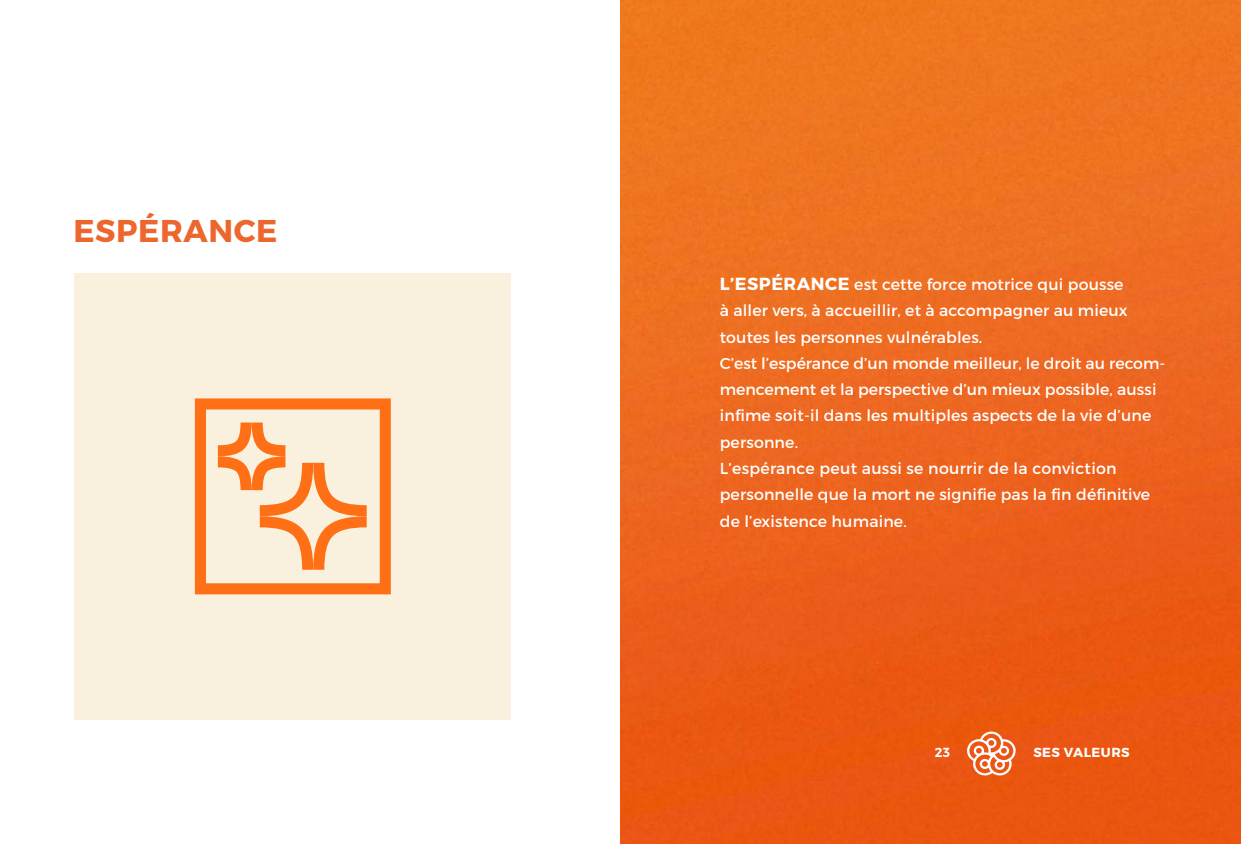
<style>
.page{position:relative;width:1241px;height:844px;background:#fff}
.page>*{position:absolute;margin:0;border:0;box-sizing:border-box;transform-origin:0 0}
.t1{font:700 31.5px "Montserrat";letter-spacing:.02em;color:#ec662d}
.t2{font:15.75px/26.2px "Montserrat";letter-spacing:.01em;color:#fff}
.t3{font:700 13.12px "Montserrat";letter-spacing:.035em;color:#fff}
.t4{font:600 13.12px "Montserrat";color:#fff}
.s1{font-weight:700;font-size:17.5px}
</style>
<div class="page">
<img style="left:620px;top:0;width:620px;height:843px">
<div style="left:74px;top:273px;width:437px;height:446px;background:#f9f1de"></div>
<svg style="left:195px;top:398px;width:196px;height:196px"></svg>
<svg style="left:966px;top:731px;width:49px;height:44px"></svg>
<h1 class="t1" style="left:73px;top:211px;width:206px">ESPÉRANCE</h1>
<p class="t2" style="left:719px;top:271px;width:447px"><span class="s1">L’ESPÉRANCE</span> est cette force motrice qui pousse<br>à aller vers, à accueillir, et à accompagner au mieux toutes les personnes vulnérables.<br>C’est l’espérance d’un monde meilleur, le droit au recom&shy;mencement et la perspective d’un mieux possible, aussi infime soit-il dans les multiples aspects de la vie d’une personne.<br>L’espérance peut aussi se nourrir de la conviction personnelle que la mort ne signifie pas la fin définitive de l’existence humaine.</p>
<p class="t4" style="left:934px;top:744px;width:17px">23</p>
<p class="t3" style="left:1033px;top:744px;width:98px">SES VALEURS</p>
</div>
